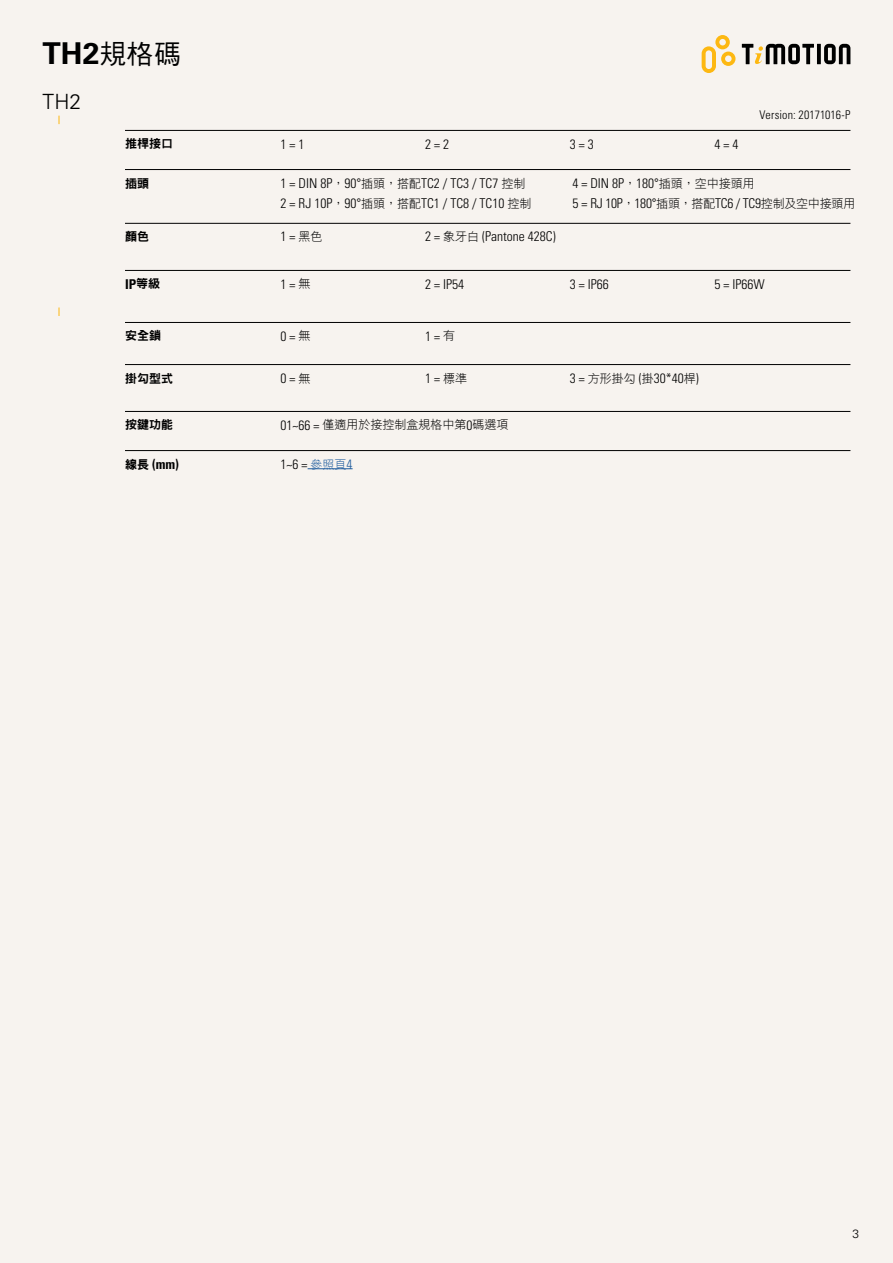
<style>
.page{position:relative;width:893px;height:1263px;background:#f7f3ef}
.page>*{position:absolute;margin:0;border:0;box-sizing:border-box;transform-origin:0 0}
.t1{font:700 30px "Univers LT Std";color:#000}
.t2{font:300 21px "Univers LT Std";color:#000}
.t3{font:300 condensed 13.5px/20.1px "Univers LT Std";color:#000}
.t4{font:300 condensed 13.5px/20.1px "Univers LT Std";letter-spacing:-.02em;color:#000}
.t5{font:700 condensed 13.5px "Univers LT Std";color:#000}
.t6{font:12px "DF Hei W3 WIN BF";color:#000}
.t7{font:12px "DFN Hei W9 WIN BF";color:#000}
.t8{font:300 condensed 12px "Univers LT Std";letter-spacing:.005em;color:#000}
.t9{font:300 12px "Univers LT Std";color:#000}
.s1{font-family:"DF Hei W5 WIN BF";font-weight:400;font-size:26.7px}
.s2{font-family:"DF Hei W3 WIN BF";font-weight:400;font-stretch:normal;font-size:12px}
.s3{font-family:"Avenir LT";font-stretch:normal;font-size:12px}
.s4{font-family:"DFN Hei W9 WIN BF";font-weight:400;font-stretch:normal;font-size:12px}
.s5{font-family:"Univers LT Std";font-weight:300;font-stretch:condensed;font-size:13.5px}
.s6{font-family:"DF Hei W3 WIN BF";font-weight:400;font-stretch:normal;font-size:12px;color:#205d9e}
.s7{color:#205d9e}
</style>
<div class="page">
<svg style="left:702px;top:35px;width:33px;height:38px"></svg>
<svg style="left:817px;top:44px;width:4px;height:20px"></svg>
<svg style="left:824px;top:44px;width:26px;height:20px"></svg>
<svg style="left:742px;top:44px;width:72px;height:20px"></svg>
<hr style="left:125px;top:169px;width:725px;height:1px;background:#000">
<hr style="left:125px;top:130px;width:725px;height:1px;background:#000">
<hr style="left:125px;top:411px;width:725px;height:1px;background:#000">
<hr style="left:125px;top:223px;width:725px;height:1px;background:#000">
<hr style="left:125px;top:450px;width:725px;height:1px;background:#000">
<hr style="left:308px;top:468px;width:45px;height:1px;background:#205d9e">
<hr style="left:125px;top:270px;width:725px;height:1px;background:#000">
<hr style="left:125px;top:322px;width:725px;height:1px;background:#000">
<hr style="left:125px;top:364px;width:725px;height:1px;background:#000">
<h1 class="t1" style="left:43px;top:36px;width:139px">TH2<span class="s1">規格碼</span></h1>
<h2 class="t2" style="left:43px;top:89px;width:40px">TH2</h2>
<p class="t7" style="left:125px;top:138px;width:49px">推桿接口</p>
<p class="t3" style="left:281px;top:134px;width:25px">1 = 1</p>
<p class="t3" style="left:425px;top:134px;width:25px">2 = 2</p>
<p class="t3" style="left:570px;top:134px;width:25px">3 = 3</p>
<p class="t3" style="left:714px;top:134px;width:25px">4 = 4</p>
<p class="t8" style="left:760px;top:108px;width:92px">Version: 20171016-P</p>
<p class="t7" style="left:125px;top:177px;width:25px">插頭</p>
<p class="t3" style="left:281px;top:173px;width:252px">1 = DIN 8P<span class="s2">，</span>90<span class="s3">°</span><span class="s2">插頭，搭配</span>TC2 / TC3 / TC7 <span class="s2">控制<br></span>2 = RJ 10P<span class="s2">，</span>90<span class="s3">°</span><span class="s2">插頭，搭配</span>TC1 / TC8 / TC10 <span class="s2">控制</span></p>
<p class="t4" style="left:572px;top:173px;width:285px">4 = DIN 8P<span class="s2">，</span>180<span class="s3">°</span><span class="s2">插頭，空中接頭用<br></span>5 = RJ 10P<span class="s2">，</span>180<span class="s3">°</span><span class="s2">插頭，搭配</span>TC6 / TC9<span class="s2">控制及空中接頭用</span></p>
<p class="t7" style="left:125px;top:231px;width:25px">顏色</p>
<p class="t3" style="left:281px;top:227px;width:43px">1 = <span class="s2">黑色</span></p>
<p class="t3" style="left:425px;top:227px;width:132px">2 = <span class="s2">象牙白</span> (Pantone 428C)</p>
<p class="t5" style="left:125px;top:275px;width:37px">IP<span class="s4">等級</span></p>
<p class="t3" style="left:281px;top:274px;width:31px">1 = <span class="s2">無</span></p>
<p class="t3" style="left:425px;top:274px;width:40px">2 = IP54</p>
<p class="t3" style="left:570px;top:274px;width:40px">3 = IP66</p>
<p class="t3" style="left:714px;top:274px;width:52px">5 = IP66W</p>
<p class="t7" style="left:125px;top:330px;width:37px">安全鎖</p>
<p class="t3" style="left:281px;top:326px;width:31px">0 = <span class="s2">無</span></p>
<p class="t3" style="left:425px;top:326px;width:31px">1 = <span class="s2">有</span></p>
<p class="t3" style="left:281px;top:368px;width:31px">0 = <span class="s2">無</span></p>
<p class="t3" style="left:425px;top:368px;width:43px">1 = <span class="s2">標準</span></p>
<p class="t3" style="left:570px;top:368px;width:130px">3 = <span class="s2">方形掛勾</span> (<span class="s2">掛</span>30*40<span class="s2">桿</span>)</p>
<p class="t7" style="left:125px;top:372px;width:49px">掛勾型式</p>
<p class="t7" style="left:125px;top:419px;width:49px">按鍵功能</p>
<p class="t6" style="left:281px;top:419px;width:229px"><span class="s5">01~66 =</span> 僅適用於接控制盒規格中第<span class="s5">0</span>碼選項</p>
<p class="t5" style="left:125px;top:456px;width:55px"><span class="s4">線長</span> (mm)</p>
<p class="t3" style="left:281px;top:454px;width:73px">1~6 = <span class="s6">參照頁</span><span class="s7">4</span></p>
<p class="t9" style="left:852px;top:1226px;width:8px">3</p>
</div>
